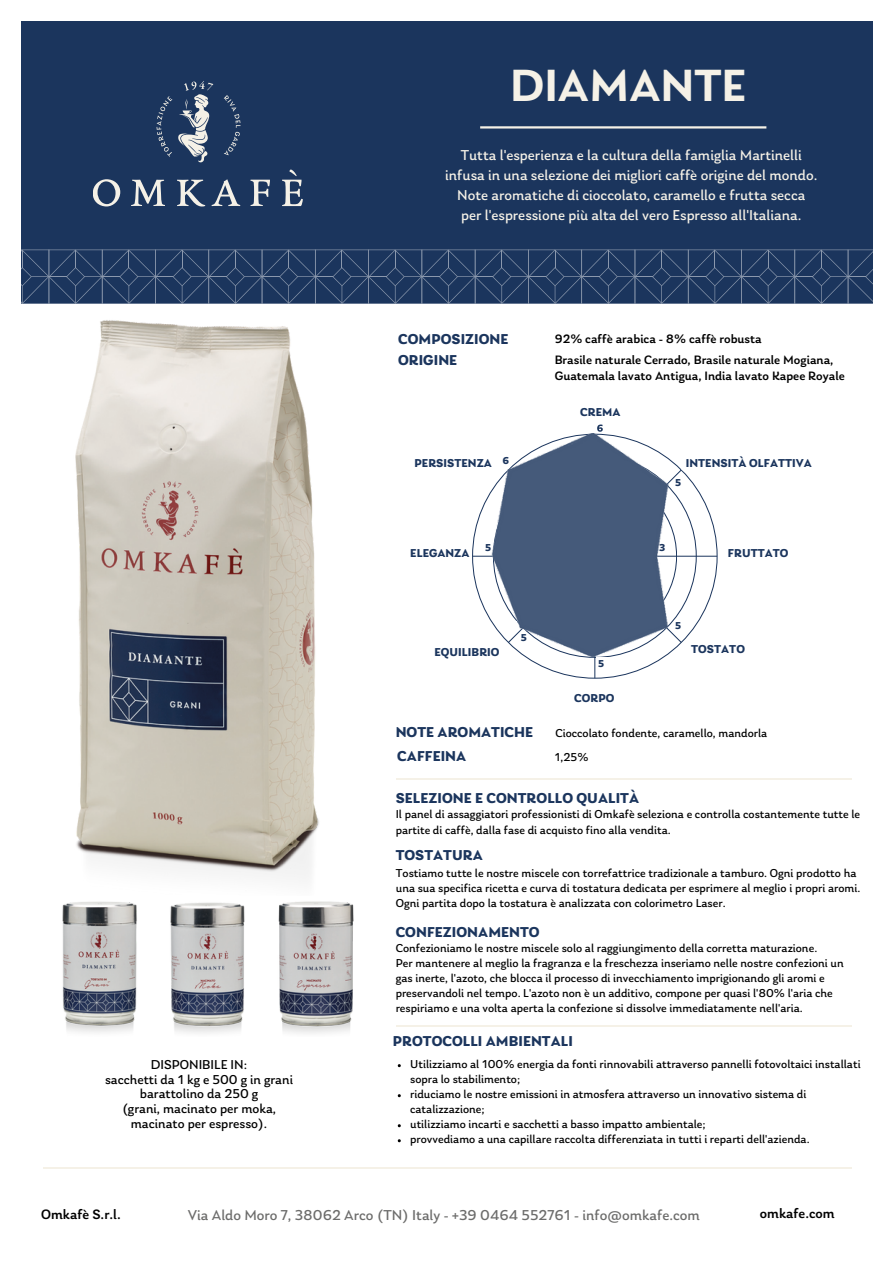
<style>
.page{position:relative;width:894px;height:1264px;background:#fff}
.page>*{position:absolute;margin:0;border:0;box-sizing:border-box;transform-origin:0 0}
.t1{font:600 47.25px "Laca";color:#f5f1e7}
.t2{font:15px "Laca";color:#f5f1e7}
.t3{font:700 15px "Laca";letter-spacing:.005em;color:#1b355d}
.t4{font:15px "Laca";color:#6c6c6b}
.t5{font:500 14.25px "Laca";color:#000}
.t6{font:13.5px "Laca";color:#000}
.t7{font:500 12.75px "Laca";color:#000}
.t8{font:12px/15px "Laca";color:#000}
.t9{font:700 12px "Laca";letter-spacing:.005em;color:#1b355d}
.t10{font:700 10.5px "Laca";color:#1b355d}
</style>
<div class="page">
<div style="left:21px;top:21px;width:851px;height:283px;background:#1b355d"></div>
<img style="left:62px;top:901px;width:183px;height:132px">
<img style="left:278px;top:901px;width:76px;height:133px">
<svg style="left:21px;top:249px;width:852px;height:55px"></svg>
<svg style="left:93px;top:179px;width:27px;height:27px"></svg>
<svg style="left:131px;top:180px;width:34px;height:26px"></svg>
<svg style="left:178px;top:81px;width:35px;height:81px"></svg>
<svg style="left:156px;top:96px;width:16px;height:61px"></svg>
<svg style="left:177px;top:180px;width:28px;height:26px"></svg>
<svg style="left:211px;top:179px;width:29px;height:27px"></svg>
<svg style="left:224px;top:95px;width:16px;height:60px"></svg>
<svg style="left:250px;top:180px;width:20px;height:26px"></svg>
<svg style="left:282px;top:169px;width:21px;height:37px"></svg>
<hr style="left:43px;top:1166px;width:808px;height:2px;background:#f5f1e7">
<hr style="left:395px;top:777px;width:456px;height:2px;background:#f5f1e7">
<hr style="left:395px;top:1024px;width:456px;height:2px;background:#f5f1e7">
<img style="left:33px;top:249px;width:299px;height:630px">
<hr style="left:480px;top:126px;width:286px;height:2px;background:#f5f1e7">
<img style="left:472px;top:424px;width:237px;height:255px">
<div style="left:583px;top:421px;width:11px;height:12px;background:#fff"></div>
<p class="t1" style="left:510px;top:65px;width:237px">DIAMANTE</p>
<p class="t2" style="left:460px;top:148px;width:342px">Tutta l'esperienza e la cultura della famiglia Martinelli</p>
<p class="t2" style="left:445px;top:169px;width:373px">infusa in una selezione dei migliori caffè origine del mondo.</p>
<p class="t2" style="left:457px;top:189px;width:349px">Note aromatiche di cioccolato, caramello e frutta secca</p>
<p class="t2" style="left:461px;top:209px;width:342px">per l'espressione più alta del vero Espresso all'Italiana.</p>
<p class="t3" style="left:398px;top:333px;width:112px">COMPOSIZIONE</p>
<p class="t3" style="left:398px;top:354px;width:61px">ORIGINE</p>
<p class="t7" style="left:554px;top:333px;width:208px">92% caffè arabica - 8% caffè robusta</p>
<p class="t7" style="left:554px;top:354px;width:280px">Brasile naturale Cerrado, Brasile naturale Mogiana,</p>
<p class="t7" style="left:554px;top:370px;width:292px">Guatemala lavato Antigua, India lavato Kapee Royale</p>
<p class="t9" style="left:580px;top:407px;width:42px">CREMA</p>
<p class="t9" style="left:414px;top:458px;width:79px">PERSISTENZA</p>
<p class="t10" style="left:502px;top:456px;width:8px">6</p>
<p class="t9" style="left:685px;top:458px;width:128px">INTENSITÀ OLFATTIVA</p>
<p class="t10" style="left:674px;top:478px;width:8px">5</p>
<p class="t9" style="left:410px;top:548px;width:61px">ELEGANZA</p>
<p class="t10" style="left:485px;top:543px;width:8px">5</p>
<p class="t10" style="left:659px;top:543px;width:8px">3</p>
<p class="t10" style="left:520px;top:633px;width:8px">5</p>
<p class="t10" style="left:674px;top:621px;width:8px">5</p>
<p class="t9" style="left:727px;top:548px;width:62px">FRUTTATO</p>
<p class="t9" style="left:434px;top:646px;width:66px">EQUILIBRIO</p>
<p class="t9" style="left:691px;top:643px;width:55px">TOSTATO</p>
<p class="t10" style="left:598px;top:659px;width:8px">5</p>
<p class="t3" style="left:395px;top:726px;width:139px">NOTE AROMATICHE</p>
<p class="t3" style="left:397px;top:750px;width:70px">CAFFEINA</p>
<p class="t9" style="left:574px;top:693px;width:42px">CORPO</p>
<p class="t8" style="left:555px;top:726px;width:213px">Cioccolato fondente, caramello, mandorla</p>
<p class="t8" style="left:554px;top:750px;width:35px">1,25%</p>
<p class="t3" style="left:396px;top:791px;width:245px">SELEZIONE E CONTROLLO QUALITÀ</p>
<p class="t8" style="left:395px;top:807px;width:466px">Il panel di assaggiatori professionisti di Omkafè seleziona e controlla costantemente tutte le</p>
<p class="t8" style="left:395px;top:823px;width:276px">partite di caffè, dalla fase di acquisto fino alla vendita.</p>
<p class="t6" style="left:151px;top:1059px;width:98px">DISPONIBILE IN:</p>
<p class="t6" style="left:105px;top:1073px;width:189px">sacchetti da 1 kg e 500 g in grani</p>
<p class="t6" style="left:140px;top:1088px;width:120px">barattolino da 250 g</p>
<p class="t6" style="left:122px;top:1102px;width:155px">(grani, macinato per moka,</p>
<p class="t6" style="left:131px;top:1117px;width:138px">macinato per espresso).</p>
<p class="t3" style="left:395px;top:849px;width:89px">TOSTATURA</p>
<p class="t8" style="left:396px;top:866px;width:462px">Tostiamo tutte le nostre miscele con torrefattrice tradizionale a tamburo. Ogni prodotto ha</p>
<p class="t8" style="left:396px;top:881px;width:466px">una sua specifica ricetta e curva di tostatura dedicata per esprimere al meglio i propri aromi.</p>
<p class="t8" style="left:396px;top:896px;width:331px">Ogni partita dopo la tostatura è analizzata con colorimetro Laser.</p>
<p class="t3" style="left:395px;top:926px;width:145px">CONFEZIONAMENTO</p>
<p class="t8" style="left:395px;top:941px;width:423px">Confezioniamo le nostre miscele solo al raggiungimento della corretta maturazione.</p>
<p class="t8" style="left:395px;top:956px;width:449px">Per mantenere al meglio la fragranza e la freschezza inseriamo nelle nostre confezioni un</p>
<p class="t8" style="left:395px;top:971px;width:430px">gas inerte, l'azoto, che blocca il processo di invecchiamento imprigionando gli aromi e</p>
<p class="t8" style="left:395px;top:986px;width:438px">preservandoli nel tempo. L'azoto non è un additivo, compone per quasi l'80% l'aria che respiriamo e una volta aperta la confezione si dissolve immediatamente nell'aria.</p>
<p class="t3" style="left:392px;top:1034px;width:181px">PROTOCOLLI AMBIENTALI</p>
<p class="t8" style="left:410px;top:1057px;width:452px">Utilizziamo al 100% energia da fonti rinnovabili attraverso pannelli fotovoltaici installati sopra lo stabilimento;</p>
<p class="t8" style="left:410px;top:1087px;width:397px">riduciamo le nostre emissioni in atmosfera attraverso un innovativo sistema di catalizzazione;</p>
<p class="t8" style="left:410px;top:1117px;width:297px">utilizziamo incarti e sacchetti a basso impatto ambientale;</p>
<p class="t8" style="left:410px;top:1132px;width:401px">provvediamo a una capillare raccolta differenziata in tutti i reparti dell'azienda.</p>
<p class="t5" style="left:41px;top:1207px;width:81px">Omkafè S.r.l.</p>
<p class="t4" style="left:188px;top:1208px;width:513px">Via Aldo Moro 7, 38062 Arco (TN) Italy - +39 0464 552761 - info@omkafe.com</p>
<p class="t5" style="left:759px;top:1207px;width:76px">omkafe.com</p>
</div>
